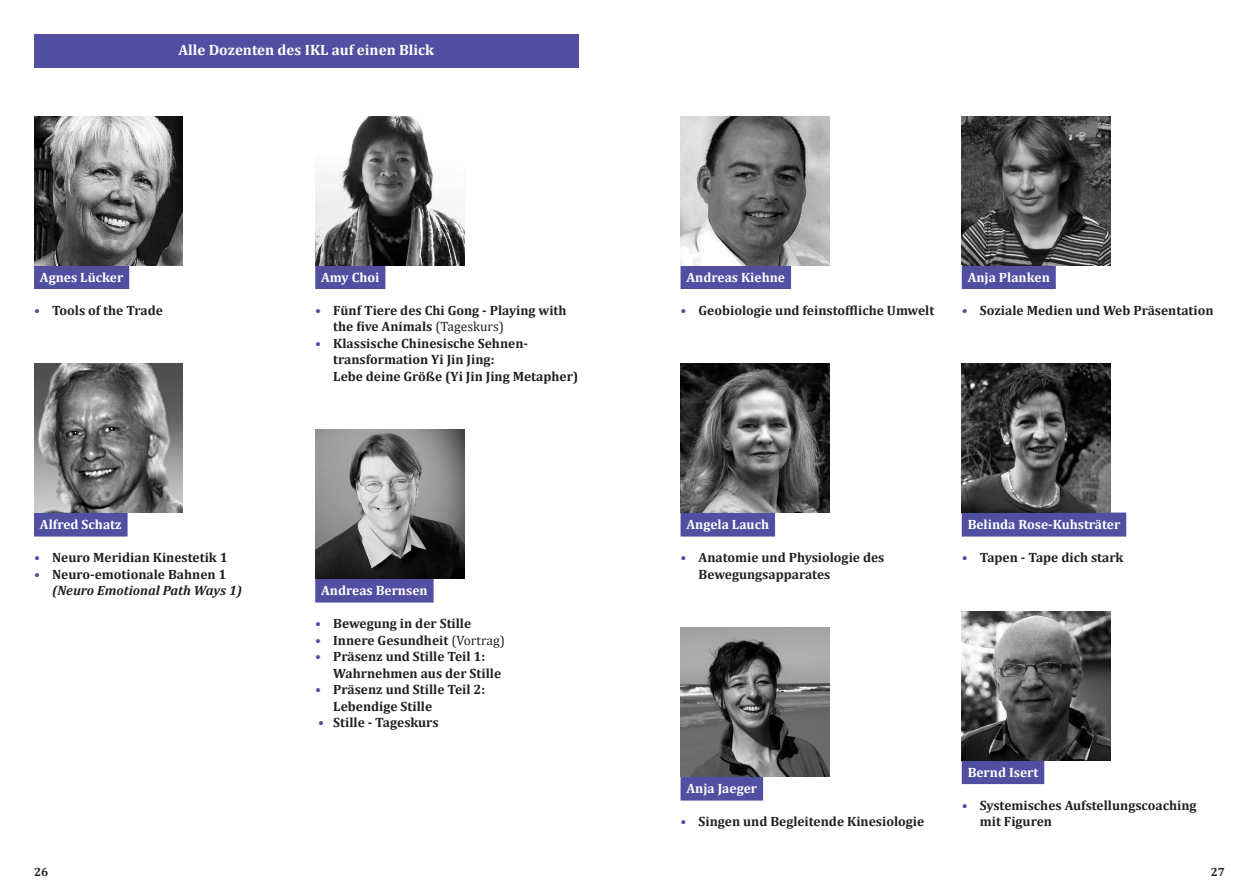
<style>
.page{position:relative;width:1259px;height:893px;background:#fff}
.page>*{position:absolute;margin:0;border:0;box-sizing:border-box;transform-origin:0 0}
.t1{font:700 15px "Cambria";color:#fff}
.t2{font:700 13.5px "Cambria";color:#231f20}
.t3{font:700 13.5px "Cambria";color:#fff}
.t4{font:italic 700 13.5px "Cambria";color:#231f20}
.t5{font:700 12px "Cambria";color:#231f20}
.s1{font-weight:400;color:#504fa1}
.s2{font-weight:400}
</style>
<div class="page">
<div style="left:34px;top:34px;width:544px;height:33px;background:#504fa1"></div>
<div style="left:34px;top:265px;width:95px;height:24px;background:#504fa1"></div>
<div style="left:34px;top:513px;width:94px;height:24px;background:#504fa1"></div>
<img style="left:34px;top:116px;width:149px;height:149px">
<img style="left:34px;top:364px;width:149px;height:149px">
<div style="left:315px;top:265px;width:70px;height:24px;background:#504fa1"></div>
<div style="left:315px;top:579px;width:118px;height:24px;background:#504fa1"></div>
<img style="left:315px;top:116px;width:149px;height:149px">
<img style="left:315px;top:430px;width:149px;height:149px">
<div style="left:680px;top:265px;width:111px;height:24px;background:#504fa1"></div>
<div style="left:680px;top:513px;width:95px;height:24px;background:#504fa1"></div>
<div style="left:680px;top:777px;width:83px;height:24px;background:#504fa1"></div>
<img style="left:680px;top:116px;width:149px;height:149px">
<img style="left:680px;top:364px;width:149px;height:149px">
<img style="left:680px;top:628px;width:149px;height:149px">
<div style="left:961px;top:265px;width:94px;height:24px;background:#504fa1"></div>
<div style="left:961px;top:513px;width:165px;height:24px;background:#504fa1"></div>
<div style="left:961px;top:760px;width:83px;height:24px;background:#504fa1"></div>
<img style="left:961px;top:116px;width:149px;height:149px">
<img style="left:961px;top:364px;width:149px;height:149px">
<img style="left:961px;top:611px;width:149px;height:149px">
<p class="t1" style="left:178px;top:39px;width:257px">Alle Dozenten des IKL auf einen Blick</p>
<p class="t3" style="left:40px;top:267px;width:85px">Agnes Lücker</p>
<p class="t2" style="left:34px;top:300px;width:130px"><span class="s1">•</span> Tools of the Trade</p>
<p class="t3" style="left:321px;top:267px;width:60px">Amy Choi</p>
<p class="t2" style="left:315px;top:300px;width:253px"><span class="s1">•</span> Fünf Tiere des Chi Gong - Playing with</p>
<p class="t2" style="left:333px;top:317px;width:172px">the five Animals <span class="s2">(Tageskurs)</span></p>
<p class="t2" style="left:315px;top:333px;width:214px"><span class="s1">•</span> Klassische Chinesische Sehnen-</p>
<p class="t2" style="left:333px;top:350px;width:163px">transformation Yi Jin Jing:</p>
<p class="t2" style="left:333px;top:366px;width:247px">Lebe deine Größe (Yi Jin Jing Metapher)</p>
<p class="t3" style="left:40px;top:515px;width:83px">Alfred Schatz</p>
<p class="t2" style="left:34px;top:548px;width:195px"><span class="s1">•</span> Neuro Meridian Kinestetik 1</p>
<p class="t2" style="left:34px;top:564px;width:194px"><span class="s1">•</span> Neuro-emotionale Bahnen 1</p>
<p class="t4" style="left:52px;top:581px;width:192px">(Neuro Emotional Path Ways 1)</p>
<p class="t3" style="left:321px;top:581px;width:108px">Andreas Bernsen</p>
<p class="t2" style="left:315px;top:614px;width:158px"><span class="s1">•</span> Bewegung in der Stille</p>
<p class="t2" style="left:315px;top:630px;width:191px"><span class="s1">•</span> Innere Gesundheit <span class="s2">(Vortrag)</span></p>
<p class="t2" style="left:315px;top:647px;width:172px"><span class="s1">•</span> Präsenz und Stille Teil 1:</p>
<p class="t2" style="left:333px;top:663px;width:169px">Wahrnehmen aus der Stille</p>
<p class="t2" style="left:315px;top:680px;width:172px"><span class="s1">•</span> Präsenz und Stille Teil 2:</p>
<p class="t2" style="left:333px;top:696px;width:100px">Lebendige Stille</p>
<p class="t2" style="left:318px;top:713px;width:122px"><span class="s1">•</span> Stille - Tageskurs</p>
<p class="t3" style="left:686px;top:267px;width:100px">Andreas Kiehne</p>
<p class="t2" style="left:680px;top:300px;width:255px"><span class="s1">•</span> Geobiologie und feinstoffliche Umwelt</p>
<p class="t3" style="left:967px;top:267px;width:84px">Anja Planken</p>
<p class="t2" style="left:961px;top:300px;width:253px"><span class="s1">•</span> Soziale Medien und Web Präsentation</p>
<p class="t3" style="left:686px;top:515px;width:84px">Angela Lauch</p>
<p class="t2" style="left:680px;top:548px;width:205px"><span class="s1">•</span> Anatomie und Physiologie des</p>
<p class="t2" style="left:698px;top:564px;width:133px">Bewegungsapparates</p>
<p class="t3" style="left:967px;top:515px;width:154px">Belinda Rose-Kuhsträter</p>
<p class="t2" style="left:961px;top:548px;width:163px"><span class="s1">•</span> Tapen - Tape dich stark</p>
<p class="t3" style="left:686px;top:779px;width:72px">Anja Jaeger</p>
<p class="t2" style="left:680px;top:812px;width:245px"><span class="s1">•</span> Singen und Begleitende Kinesiologie</p>
<p class="t3" style="left:967px;top:762px;width:72px">Bernd Isert</p>
<p class="t2" style="left:961px;top:795px;width:236px"><span class="s1">•</span> Systemisches Aufstellungscoaching</p>
<p class="t2" style="left:979px;top:812px;width:74px">mit Figuren</p>
<p class="t5" style="left:34px;top:863px;width:16px">26</p>
<p class="t5" style="left:1210px;top:863px;width:16px">27</p>
</div>
